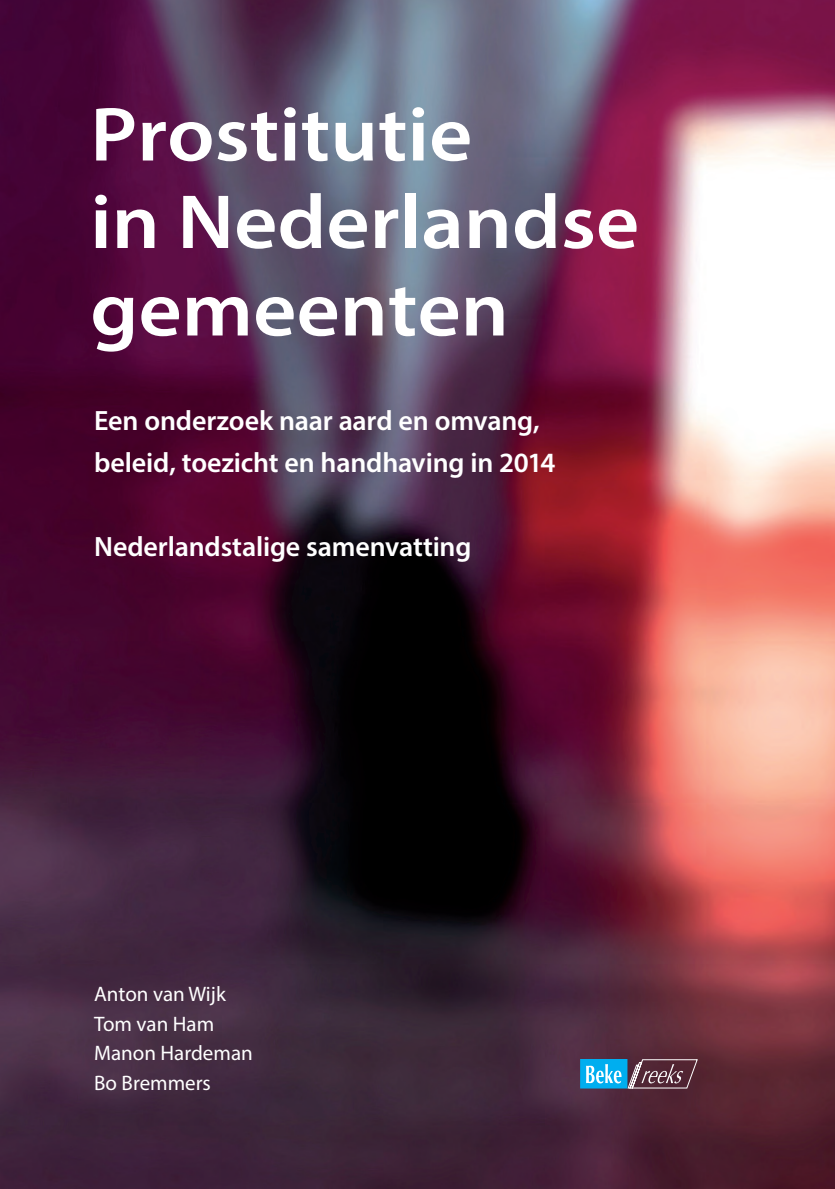
<style>
.page{position:relative;width:835px;height:1189px;background:#fff}
.page>*{position:absolute;margin:0;border:0;box-sizing:border-box;transform-origin:0 0}
.t1{font:600 77.35px "Myriad Pro";color:#fff;scale:1.09 1}
.t2{font:600 28px "Myriad Pro";letter-spacing:-.005em;color:#fff}
.t3{font:21px "Myriad Pro";color:#fff}
</style>
<div class="page">
<img style="left:0;top:0;width:834px;height:1189px">
<svg style="left:580px;top:1059px;width:117px;height:29px;background:#587b97"></svg>
<p class="t1" style="left:90px;top:85px;width:352px">Prostitutie</p>
<p class="t1" style="left:90px;top:173px;width:505px">in Nederlandse</p>
<p class="t1" style="left:90px;top:260px;width:385px">gemeenten</p>
<p class="t2" style="left:94px;top:403px;width:447px">Een onderzoek naar aard en omvang,</p>
<p class="t2" style="left:94px;top:445px;width:463px">beleid, toezicht en handhaving in 2014</p>
<p class="t2" style="left:94px;top:529px;width:379px">Nederlandstalige samenvatting</p>
<p class="t3" style="left:94px;top:981px;width:133px">Anton van Wijk</p>
<p class="t3" style="left:94px;top:1010px;width:122px">Tom van Ham</p>
<p class="t3" style="left:94px;top:1040px;width:160px">Manon Hardeman</p>
<p class="t3" style="left:94px;top:1070px;width:118px">Bo Bremmers</p>
</div>
